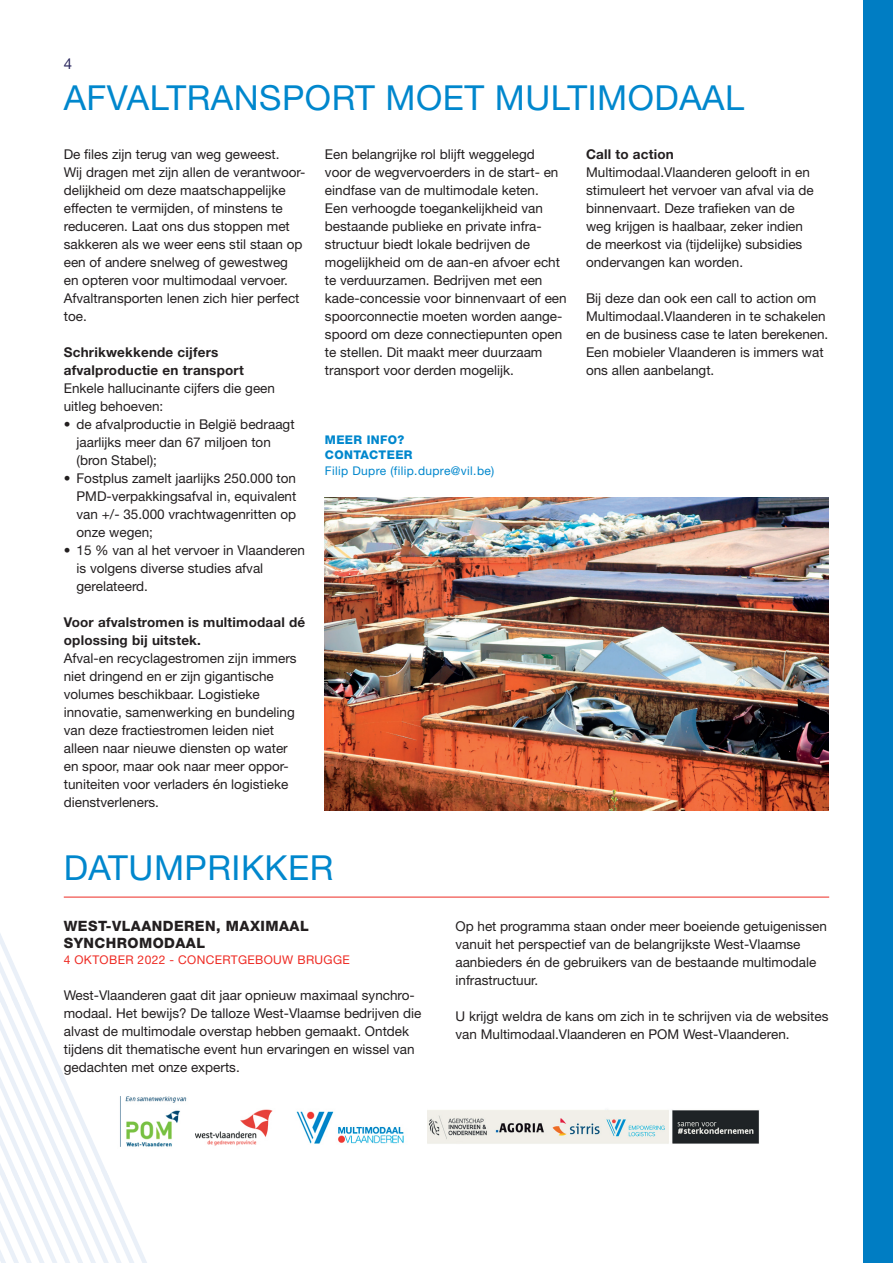
<style>
.page{position:relative;width:893px;height:1263px;background:#fff}
.page>*{position:absolute;margin:0;border:0;box-sizing:border-box;transform-origin:0 0}
.t1{font:34.5px "Helvetica Neue LT Std";letter-spacing:.015em;color:#0087cd}
.t2{font:15px "Helvetica Neue LT Std";color:#29265d}
.t3{font:800 14.25px/17.1px "Helvetica Neue LT Std";letter-spacing:.03em;color:#231f20}
.t4{font:13.5px/18px "Helvetica Neue LT Std";color:#231f20}
.t5{font:700 13.5px/18px "Helvetica Neue LT Std";letter-spacing:.015em;color:#231f20}
.t6{font:12px "Helvetica Neue LT Std";letter-spacing:.03em;color:#ee2a23}
.t7{font:12px "Helvetica Neue LT Std";letter-spacing:.03em;color:#0087cd}
.t8{font:800 12px/15px "Helvetica Neue LT Std";letter-spacing:.03em;color:#0087cd}
</style>
<div class="page">
<svg style="left:0;top:896px;width:335px;height:367px"></svg>
<div style="left:863px;top:0;width:30px;height:1263px;background:#007dc3"></div>
<hr style="left:64px;top:897px;width:765px;height:1px;background:#ee2a23">
<img style="left:118px;top:1093px;width:286px;height:64px">
<img style="left:427px;top:1109px;width:332px;height:35px">
<img style="left:325px;top:498px;width:503px;height:312px">
<p class="t2" style="left:64px;top:55px;width:10px">4</p>
<h1 class="t1" style="left:64px;top:77px;width:682px">AFVALTRANSPORT MOET MULTIMODAAL</h1>
<p class="t4" style="left:64px;top:145px;width:243px">De files zijn terug van weg geweest.<br>Wij dragen met zijn allen de verantwoor&shy;delijkheid om deze maatschappelijke effecten te vermijden, of minstens te reduceren. Laat ons dus stoppen met sakkeren als we weer eens stil staan op een of andere snelweg of gewestweg en opteren voor multimodaal vervoer.<br>Afvaltransporten lenen zich hier perfect toe.</p>
<p class="t5" style="left:64px;top:343px;width:182px">Schrikwekkende cijfers afvalproductie en transport</p>
<p class="t4" style="left:64px;top:379px;width:213px">Enkele hallucinante cijfers die geen uitleg behoeven:</p>
<p class="t4" style="left:77px;top:415px;width:220px;text-indent:-13px">• de afvalproductie in België bedraagt jaarlijks meer dan 67 miljoen ton (bron Stabel);</p>
<p class="t4" style="left:77px;top:469px;width:221px;text-align:justify;text-indent:-13px">• Fostplus zamelt jaarlijks 250.000 ton PMD-verpakkingsafval in, equivalent van +/- 35.000 vrachtwagenritten op onze wegen;</p>
<p class="t4" style="left:77px;top:541px;width:230px;text-indent:-13px">• 15 % van al het vervoer in Vlaanderen is volgens diverse studies afval gerelateerd.</p>
<p class="t5" style="left:64px;top:613px;width:243px">Voor afvalstromen is multimodaal dé oplossing bij uitstek.</p>
<p class="t4" style="left:64px;top:649px;width:234px">Afval-en recyclagestromen zijn immers niet dringend en er zijn gigantische volumes beschikbaar. Logistieke innovatie, samenwerking en bundeling van deze fractiestromen leiden niet alleen naar nieuwe diensten op water en spoor, maar ook naar meer oppor&shy;tuniteiten voor verladers én logistieke dienstverleners.</p>
<p class="t4" style="left:325px;top:145px;width:243px">Een belangrijke rol blijft weggelegd<br>voor de wegvervoerders in de start- en eindfase van de multimodale keten.<br>Een verhoogde toegankelijkheid van bestaande publieke en private infra&shy;structuur biedt lokale bedrijven de mogelijkheid om de aan-en afvoer echt te verduurzamen. Bedrijven met een kade-concessie voor binnenvaart of een spoorconnectie moeten worden aange&shy;spoord om deze connectiepunten open te stellen. Dit maakt meer duurzaam transport voor derden mogelijk.</p>
<p class="t8" style="left:325px;top:432px;width:89px">MEER INFO?<br>CONTACTEER</p>
<p class="t7" style="left:325px;top:463px;width:171px">Filip Dupre (filip.dupre@vil.be)</p>
<h1 class="t1" style="left:64px;top:847px;width:271px">DATUMPRIKKER</h1>
<p class="t5" style="left:586px;top:145px;width:89px">Call to action</p>
<p class="t4" style="left:586px;top:163px;width:229px">Multimodaal.Vlaanderen gelooft in en stimuleert het vervoer van afval via de binnenvaart. Deze trafieken van de weg krijgen is haalbaar, zeker indien de meerkost via (tijdelijke) subsidies ondervangen kan worden.</p>
<p class="t4" style="left:586px;top:289px;width:244px">Bij deze dan ook een call to action om Multimodaal.Vlaanderen in te schakelen en de business case te laten berekenen.<br>Een mobieler Vlaanderen is immers wat ons allen aanbelangt.</p>
<p class="t3" style="left:64px;top:917px;width:246px">WEST-VLAANDEREN, MAXIMAAL<br>SYNCHROMODAAL</p>
<p class="t6" style="left:64px;top:952px;width:288px">4 OKTOBER 2022 - CONCERTGEBOUW BRUGGE</p>
<p class="t4" style="left:64px;top:985px;width:359px">West-Vlaanderen gaat dit jaar opnieuw maximaal synchro&shy;modaal. Het bewijs? De talloze West-Vlaamse bedrijven die alvast de multimodale overstap hebben gemaakt. Ontdek tijdens dit thematische event hun ervaringen en wissel van gedachten met onze experts.</p>
<p class="t4" style="left:455px;top:916px;width:373px">Op het programma staan onder meer boeiende getuigenissen vanuit het perspectief van de belangrijkste West-Vlaamse aanbieders én de gebruikers van de bestaande multimodale infrastructuur.</p>
<p class="t4" style="left:455px;top:1006px;width:375px">U krijgt weldra de kans om zich in te schrijven via de websites van Multimodaal.Vlaanderen en POM West-Vlaanderen.</p>
</div>
